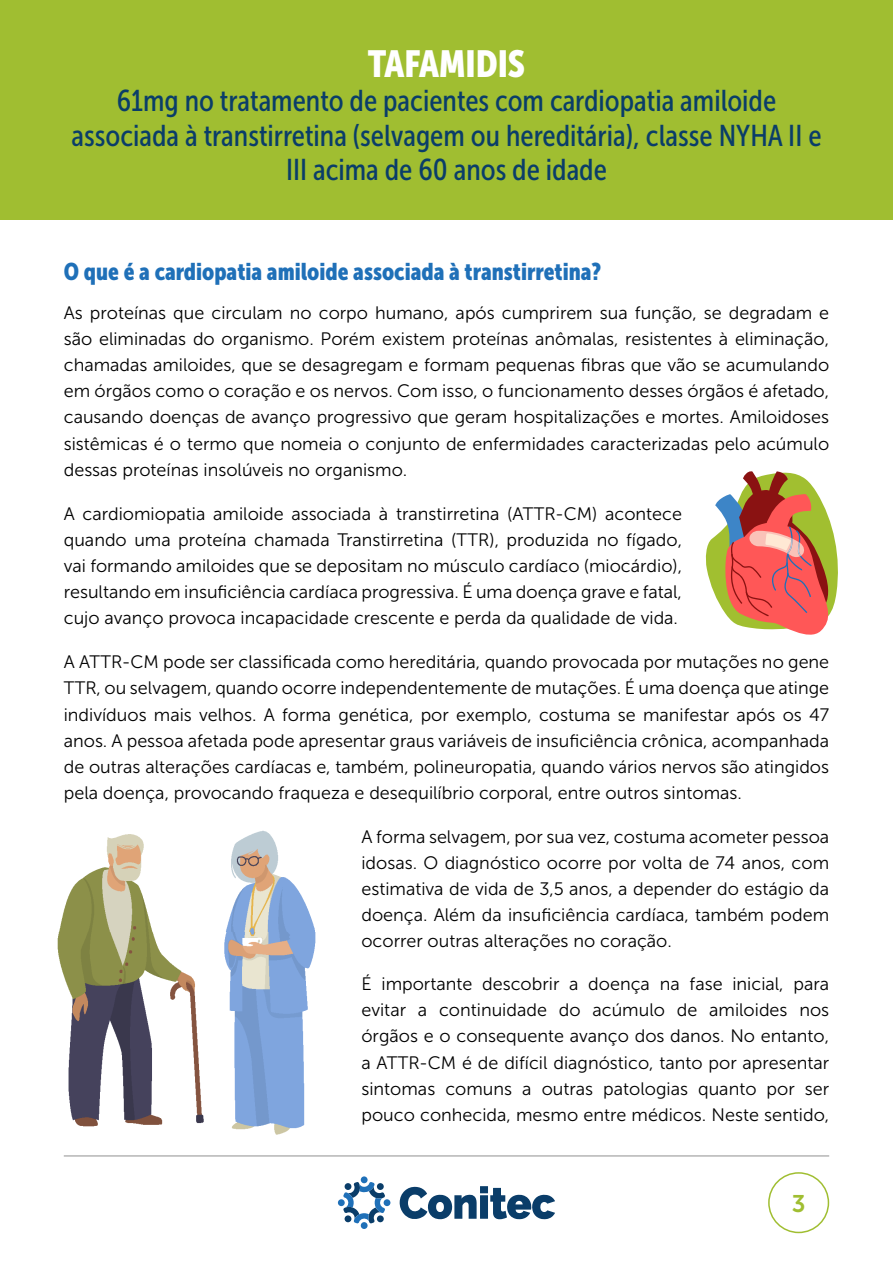
<style>
.page{position:relative;width:893px;height:1263px;background:#fff}
.page>*{position:absolute;margin:0;border:0;box-sizing:border-box;transform-origin:0 0}
.t1{font:37.5px "Museo Sans Cond 900";color:#fff}
.t2{font:30px/34.5px "Museo Sans Cond 500";color:#0a3d69;text-align:center}
.t3{font:24px "Museo Sans Cond 900";color:#1f70b8}
.t4{font:24px "Museo Sans 700";color:#a0be31}
.t5{font:18px/26.1px "Museo Sans 300";color:#000;text-align:justify}
</style>
<div class="page">
<svg style="left:400px;top:1186px;width:155px;height:33px"></svg>
<div style="left:361px;top:1176px;width:7px;height:7px;background:#1f70b8;border-radius:50%"></div>
<div style="left:384px;top:1199px;width:6px;height:7px;background:#1f70b8;border-radius:50%"></div>
<div style="left:338px;top:1199px;width:7px;height:7px;background:#1f70b8;border-radius:50%"></div>
<div style="left:361px;top:1222px;width:7px;height:7px;background:#1f70b8;border-radius:50%"></div>
<svg style="left:343px;top:1182px;width:42px;height:41px"></svg>
<div style="left:768px;top:1172px;width:61px;height:61px;border:2px solid #a0be31;border-radius:50%"></div>
<div style="left:0;top:0;width:892px;height:220px;background:#a0be31"></div>
<svg style="left:705px;top:471px;width:133px;height:164px"></svg>
<hr style="left:64px;top:1155px;width:765px;height:2px;background:#b5b5b5">
<img style="left:57px;top:932px;width:259px;height:203px">
<img style="left:59px;top:834px;width:94px;height:98px">
<img style="left:226px;top:830px;width:89px;height:102px">
<h1 class="t1" style="left:368px;top:42px;width:159px">TAFAMIDIS</h1>
<h2 class="t2" style="left:71px;top:84px;width:752px">61mg no tratamento de pacientes com cardiopatia amiloide associada à transtirretina (selvagem ou hereditária), classe NYHA II e<br>III acima de 60 anos de idade</h2>
<h3 class="t3" style="left:64px;top:258px;width:539px">O que é a cardiopatia amiloide associada à transtirretina?</h3>
<p class="t5" style="left:64px;top:300px;width:767px">As proteínas que circulam no corpo humano, após cumprirem sua função, se degradam e são eliminadas do organismo. Porém existem proteínas anômalas, resistentes à eliminação, chamadas amiloides, que se desagregam e formam pequenas fibras que vão se acumulando em órgãos como o coração e os nervos. Com isso, o funcionamento desses órgãos é afetado, causando doenças de avanço progressivo que geram hospitalizações e mortes. Amiloidoses sistêmicas é o termo que nomeia o conjunto de enfermidades caracterizadas pelo acúmulo dessas proteínas insolúveis no organismo.</p>
<p class="t5" style="left:64px;top:500px;width:620px">A cardiomiopatia amiloide associada à transtirretina (ATTR-CM) acontece quando uma proteína chamada Transtirretina (TTR), produzida no fígado, vai formando amiloides que se depositam no músculo cardíaco (miocárdio), resultando em insuficiência cardíaca progressiva. É uma doença grave e fatal, cujo avanço provoca incapacidade crescente e perda da qualidade de vida.</p>
<p class="t5" style="left:64px;top:649px;width:767px">A ATTR-CM pode ser classificada como hereditária, quando provocada por mutações no gene TTR, ou selvagem, quando ocorre independentemente de mutações. É uma doença que atinge indivíduos mais velhos. A forma genética, por exemplo, costuma se manifestar após os 47 anos. A pessoa afetada pode apresentar graus variáveis de insuficiência crônica, acompanhada de outras alterações cardíacas e, também, polineuropatia, quando vários nervos são atingidos pela doença, provocando fraqueza e desequilíbrio corporal, entre outros sintomas.</p>
<p class="t5" style="left:361px;top:824px;width:469px">A forma selvagem, por sua vez, costuma acometer pessoa idosas. O diagnóstico ocorre por volta de 74 anos, com estimativa de vida de 3,5 anos, a depender do estágio da doença. Além da insuficiência cardíaca, também podem ocorrer outras alterações no coração.</p>
<p class="t5" style="left:361px;top:971px;width:469px">É importante descobrir a doença na fase inicial, para evitar a continuidade do acúmulo de amiloides nos órgãos e o consequente avanço dos danos. No entanto, a ATTR-CM é de difícil diagnóstico, tanto por apresentar sintomas comuns a outras patologias quanto por ser pouco conhecida, mesmo entre médicos. Neste sentido,</p>
<h3 class="t4" style="left:792px;top:1190px;width:15px">3</h3>
</div>
